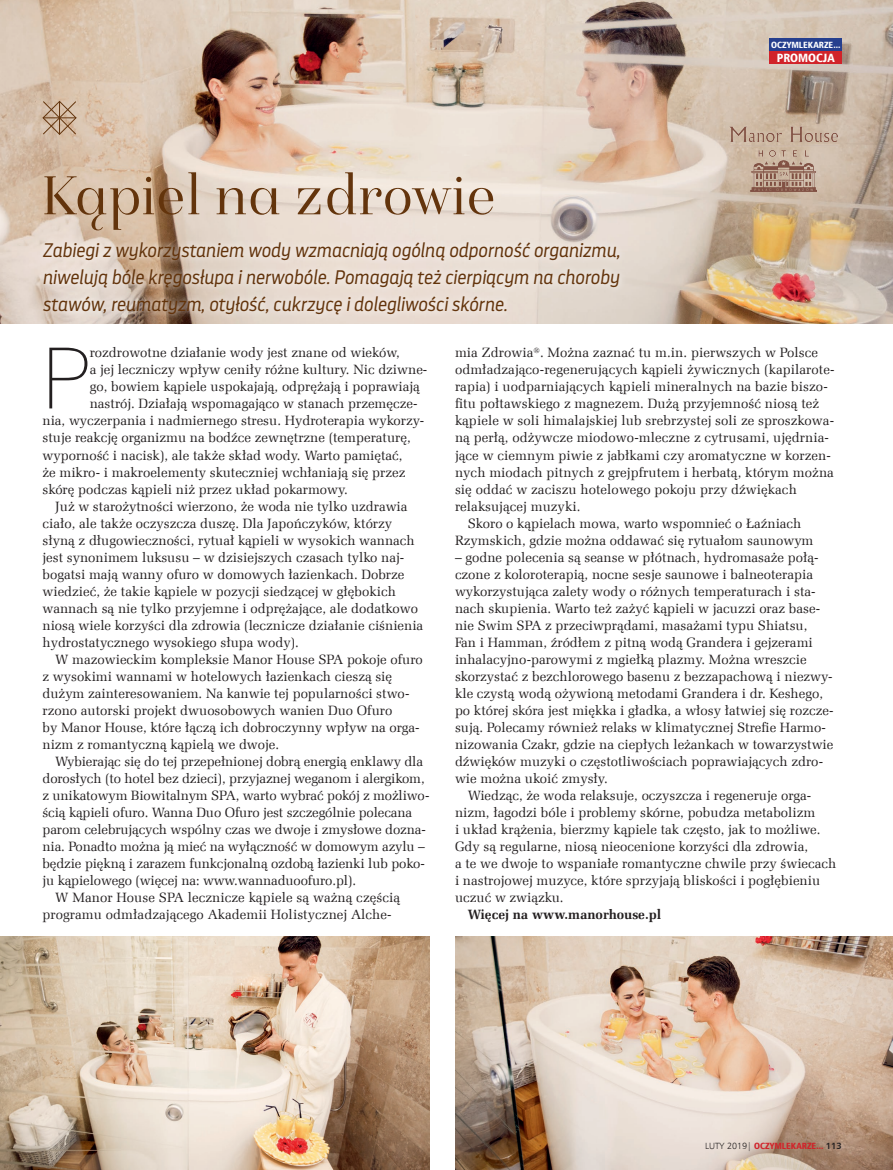
<style>
.page{position:relative;width:893px;height:1170px;background:#fff}
.page>*{position:absolute;margin:0;border:0;box-sizing:border-box;transform-origin:0 0}
.t1{font:84.45px "Swis 721 Th EU";color:#231f20}
.t2{font:300 57.45px "Isabel";color:#63340c}
.t3{font:italic 300 19.5px/27px "Darwin Pro";color:#63340c;text-align:justify}
.t4{font:13.5px "Zapf Ellipt EU";color:#231f20}
.t5{font:700 13.5px "Zapf Ellipt EU";color:#231f20}
.t6{font:12px "Humnst 777 Blk Cn EU";color:#fff}
.t7{font:9px "Humnst 777 Blk Cn EU";color:#d1232a}
.t8{font:9px "Humnst 777 Blk Cn EU";color:#fff}
.s1{font-family:"Humnst 777 Lt EU";color:#231f20}
.s2{font-family:"Humnst 777 EU";font-weight:700;color:#231f20}
</style>
<div class="page">
<img style="left:0;top:936px;width:429px;height:233px">
<img style="left:455px;top:936px;width:438px;height:233px">
<img style="left:0;top:0;width:893px;height:323px">
<svg style="left:42px;top:100px;width:35px;height:35px"></svg>
<hr style="left:43px;top:117px;width:33px;height:1px;background:#63340c">
<hr style="left:59px;top:101px;width:1px;height:33px;background:#63340c">
<svg style="left:36px;top:235px;width:591px;height:87px;background:#e2d5ca"></svg>
<div style="left:770px;top:38px;width:72px;height:13px;background:#253f8e"></div>
<div style="left:770px;top:51px;width:72px;height:13px;background:#d1232a"></div>
<img style="left:730px;top:126px;width:108px;height:65px">
<h2 class="t2" style="left:43px;top:159px;width:455px">Kąpiel na zdrowie</h2>
<h3 class="t3" style="left:43px;top:236px;width:579px">Zabiegi z wykorzystaniem wody wzmacniają ogólną odporność organizmu, niwelują bóle kręgosłupa i nerwobóle. Pomagają też cierpiącym na choroby stawów, reumatyzm, otyłość, cukrzycę i dolegliwości skórne.</h3>
<p class="t8" style="left:771px;top:39px;width:71px">OCZYMLEKARZE...</p>
<p class="t6" style="left:777px;top:50px;width:59px">PROMOCJA</p>
<p class="t6" style="left:770px;top:50px;width:73px">PREZENTACJA</p>
<h1 class="t1" style="left:43px;top:327px;width:50px">P</h1>
<p class="t4" style="left:90px;top:344px;width:311px">rozdrowotne działanie wody jest znane od wieków,</p>
<p class="t4" style="left:90px;top:361px;width:339px">a jej leczniczy wpływ ceniły różne kultury. Nic dziwne-</p>
<p class="t4" style="left:90px;top:378px;width:332px">go, bowiem kąpiele uspokajają, odprężają i poprawiają</p>
<p class="t4" style="left:90px;top:395px;width:329px">nastrój. Działają wspomagająco w stanach przemęcze-</p>
<p class="t4" style="left:43px;top:412px;width:383px">nia, wyczerpania i nadmiernego stresu. Hydroterapia wykorzy-</p>
<p class="t4" style="left:43px;top:429px;width:370px">stuje reakcję organizmu na bodźce zewnętrzne (temperaturę,</p>
<p class="t4" style="left:43px;top:446px;width:362px">wyporność i nacisk), ale także skład wody. Warto pamiętać,</p>
<p class="t4" style="left:43px;top:463px;width:364px">że mikro- i makroelementy skuteczniej wchłaniają się przez</p>
<p class="t4" style="left:43px;top:480px;width:307px">skórę podczas kąpieli niż przez układ pokarmowy.</p>
<p class="t4" style="left:55px;top:497px;width:354px">Już w starożytności wierzono, że woda nie tylko uzdrawia</p>
<p class="t4" style="left:43px;top:514px;width:351px">ciało, ale także oczyszcza duszę. Dla Japończyków, którzy</p>
<p class="t4" style="left:43px;top:532px;width:374px">słyną z długowieczności, rytuał kąpieli w wysokich wannach</p>
<p class="t4" style="left:43px;top:549px;width:363px">jest synonimem luksusu – w dzisiejszych czasach tylko naj-</p>
<p class="t4" style="left:43px;top:566px;width:363px">bogatsi mają wanny ofuro w domowych łazienkach. Dobrze</p>
<p class="t4" style="left:43px;top:583px;width:355px">wiedzieć, że takie kąpiele w pozycji siedzącej w głębokich</p>
<p class="t4" style="left:43px;top:600px;width:377px">wannach są nie tylko przyjemne i odprężające, ale dodatkowo</p>
<p class="t4" style="left:43px;top:617px;width:382px">niosą wiele korzyści dla zdrowia (lecznicze działanie ciśnienia</p>
<p class="t4" style="left:43px;top:634px;width:258px">hydrostatycznego wysokiego słupa wody).</p>
<p class="t4" style="left:55px;top:651px;width:369px">W mazowieckim kompleksie Manor House SPA pokoje ofuro</p>
<p class="t4" style="left:43px;top:668px;width:351px">z wysokimi wannami w hotelowych łazienkach cieszą się</p>
<p class="t4" style="left:43px;top:685px;width:368px">dużym zainteresowaniem. Na kanwie tej popularności stwo-</p>
<p class="t4" style="left:43px;top:702px;width:351px">rzono autorski projekt dwuosobowych wanien Duo Ofuro</p>
<p class="t4" style="left:43px;top:719px;width:379px">by Manor House, które łączą ich dobroczynny wpływ na orga-</p>
<p class="t4" style="left:43px;top:736px;width:238px">nizm z romantyczną kąpielą we dwoje.</p>
<p class="t4" style="left:55px;top:753px;width:369px">Wybierając się do tej przepełnionej dobrą energią enklawy dla</p>
<p class="t4" style="left:43px;top:770px;width:384px">dorosłych (to hotel bez dzieci), przyjaznej weganom i alergikom,</p>
<p class="t4" style="left:43px;top:787px;width:388px">z unikatowym Biowitalnym SPA, warto wybrać pokój z możliwo-</p>
<p class="t4" style="left:43px;top:804px;width:371px">ścią kąpieli ofuro. Wanna Duo Ofuro jest szczególnie polecana</p>
<p class="t4" style="left:43px;top:821px;width:385px">parom celebrujących wspólny czas we dwoje i zmysłowe dozna-</p>
<p class="t4" style="left:43px;top:838px;width:384px">nia. Ponadto można ją mieć na wyłączność w domowym azylu –</p>
<p class="t4" style="left:43px;top:855px;width:384px">będzie piękną i zarazem funkcjonalną ozdobą łazienki lub poko-</p>
<p class="t4" style="left:43px;top:872px;width:315px">ju kąpielowego (więcej na: www.wannaduoofuro.pl).</p>
<p class="t4" style="left:55px;top:889px;width:346px">W Manor House SPA lecznicze kąpiele są ważną częścią</p>
<p class="t4" style="left:43px;top:906px;width:351px">programu odmładzającego Akademii Holistycznej Alche-</p>
<p class="t4" style="left:455px;top:344px;width:365px">mia Zdrowia<sup>®</sup>. Można zaznać tu m.in. pierwszych w Polsce</p>
<p class="t4" style="left:455px;top:361px;width:381px">odmładzająco-regenerujących kąpieli żywicznych (kapilarote-</p>
<p class="t4" style="left:455px;top:378px;width:374px">rapia) i uodparniających kąpieli mineralnych na bazie biszo-</p>
<p class="t4" style="left:455px;top:395px;width:366px">fitu połtawskiego z magnezem. Dużą przyjemność niosą też</p>
<p class="t4" style="left:455px;top:412px;width:381px">kąpiele w soli himalajskiej lub srebrzystej soli ze sproszkowa-</p>
<p class="t4" style="left:455px;top:429px;width:375px">ną perłą, odżywcze miodowo-mleczne z cytrusami, ujędrnia-</p>
<p class="t4" style="left:455px;top:446px;width:377px">jące w ciemnym piwie z jabłkami czy aromatyczne w korzen-</p>
<p class="t4" style="left:455px;top:463px;width:380px">nych miodach pitnych z grejpfrutem i herbatą, którym można</p>
<p class="t4" style="left:455px;top:480px;width:343px">się oddać w zaciszu hotelowego pokoju przy dźwiękach</p>
<p class="t4" style="left:455px;top:497px;width:127px">relaksującej muzyki.</p>
<p class="t4" style="left:468px;top:514px;width:335px">Skoro o kąpielach mowa, warto wspomnieć o Łaźniach</p>
<p class="t4" style="left:455px;top:532px;width:360px">Rzymskich, gdzie można oddawać się rytuałom saunowym</p>
<p class="t4" style="left:455px;top:549px;width:365px">– godne polecenia są seanse w płótnach, hydromasaże połą-</p>
<p class="t4" style="left:455px;top:566px;width:360px">czone z koloroterapią, nocne sesje saunowe i balneoterapia</p>
<p class="t4" style="left:455px;top:583px;width:362px">wykorzystująca zalety wody o różnych temperaturach i sta-</p>
<p class="t4" style="left:455px;top:600px;width:367px">nach skupienia. Warto też zażyć kąpieli w jacuzzi oraz base-</p>
<p class="t4" style="left:455px;top:617px;width:354px">nie Swim SPA z przeciwprądami, masażami typu Shiatsu,</p>
<p class="t4" style="left:455px;top:634px;width:359px">Fan i Hamman, źródłem z pitną wodą Grandera i gejzerami</p>
<p class="t4" style="left:455px;top:651px;width:353px">inhalacyjno-parowymi z mgiełką plazmy. Można wreszcie</p>
<p class="t4" style="left:455px;top:668px;width:379px">skorzystać z bezchlorowego basenu z bezzapachową i niezwy-</p>
<p class="t4" style="left:455px;top:685px;width:370px">kle czystą wodą ożywioną metodami Grandera i dr. Keshego,</p>
<p class="t4" style="left:455px;top:702px;width:380px">po której skóra jest miękka i gładka, a włosy łatwiej się rozcze-</p>
<p class="t4" style="left:455px;top:719px;width:373px">sują. Polecamy również relaks w klimatycznej Strefie Harmo-</p>
<p class="t4" style="left:455px;top:736px;width:380px">nizowania Czakr, gdzie na ciepłych leżankach w towarzystwie</p>
<p class="t4" style="left:455px;top:753px;width:370px">dźwięków muzyki o częstotliwościach poprawiających zdro-</p>
<p class="t4" style="left:455px;top:770px;width:154px">wie można ukoić zmysły.</p>
<p class="t4" style="left:468px;top:787px;width:345px">Wiedząc, że woda relaksuje, oczyszcza i regeneruje orga-</p>
<p class="t4" style="left:455px;top:804px;width:362px">nizm, łagodzi bóle i problemy skórne, pobudza metabolizm</p>
<p class="t4" style="left:455px;top:821px;width:367px">i układ krążenia, bierzmy kąpiele tak często, jak to możliwe.</p>
<p class="t4" style="left:455px;top:838px;width:355px">Gdy są regularne, niosą nieocenione korzyści dla zdrowia,</p>
<p class="t4" style="left:455px;top:855px;width:383px">a te we dwoje to wspaniałe romantyczne chwile przy świecach</p>
<p class="t4" style="left:455px;top:872px;width:367px">i nastrojowej muzyce, które sprzyjają bliskości i pogłębieniu</p>
<p class="t4" style="left:455px;top:889px;width:110px">uczuć w związku.</p>
<p class="t5" style="left:468px;top:905px;width:195px">Więcej na www.manorhouse.pl</p>
<p class="t7" style="left:705px;top:1140px;width:138px"><span class="s1">Luty 2019|</span> OCZYMLEKARZE... <span class="s2">113</span></p>
</div>
